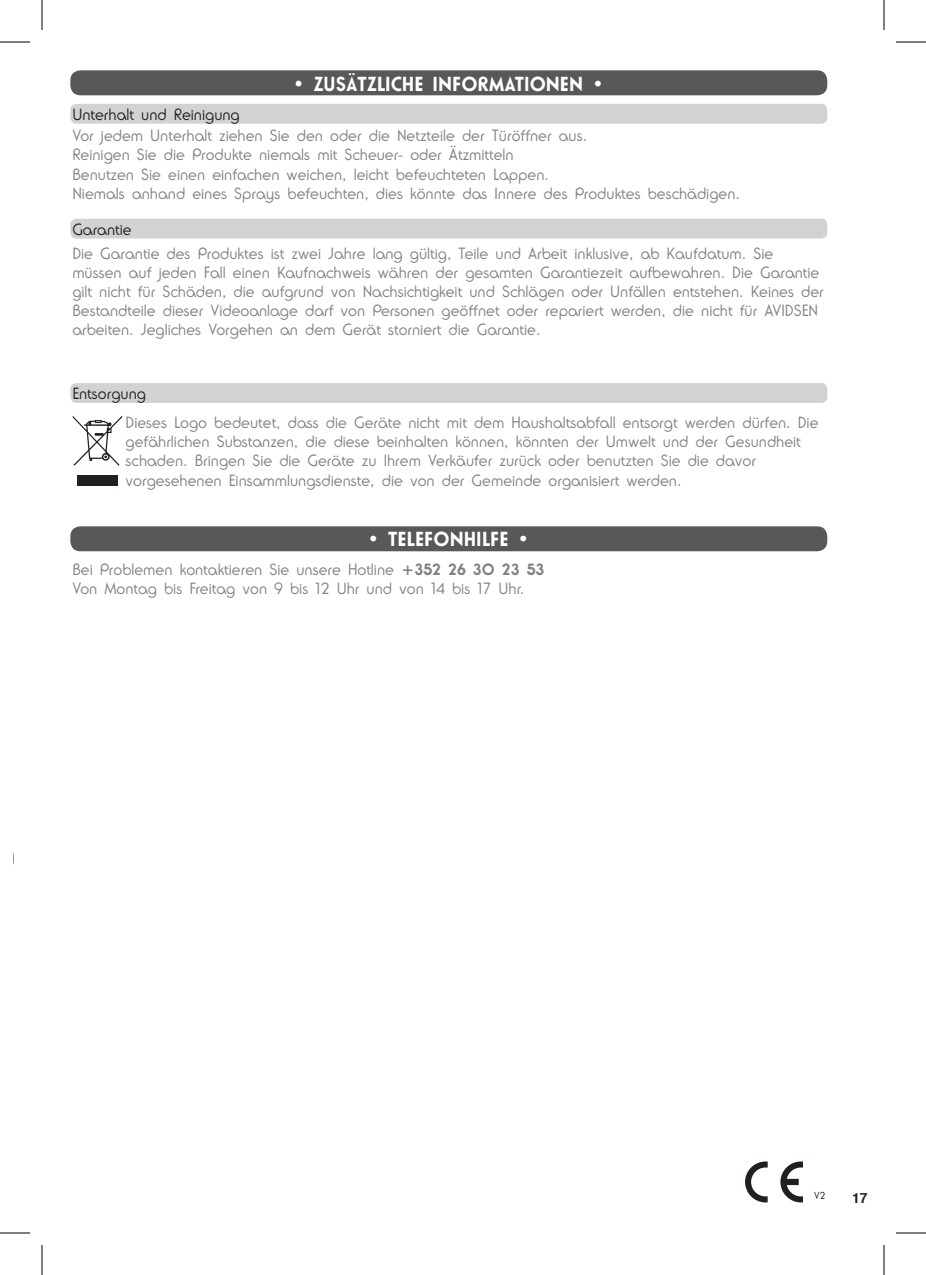
<style>
.page{position:relative;width:926px;height:1275px;background:#fff}
.page>*{position:absolute;margin:0;border:0;box-sizing:border-box;transform-origin:0 0}
.t1{font:700 20px "Ronda IT Cby BT";color:#fff}
.t2{font:300 16px/19.2px "Ronda IT Cby BT";color:#808285}
.t3{font:300 16px "Ronda IT Cby BT";color:#231f20}
.t4{font:700 14px "Helvetica";color:#231f20}
.t5{font:300 10px "Ronda IT Cby BT";color:#231f20}
.s1{font-weight:700}
</style>
<div class="page">
<div style="left:70px;top:70px;width:757px;height:25px;background:#57585a;border-radius:10px"></div>
<div style="left:70px;top:104px;width:757px;height:20px;background:#d1d2d4;border-radius:6px"></div>
<div style="left:70px;top:219px;width:757px;height:19px;background:#d1d2d4;border-radius:6px"></div>
<div style="left:70px;top:383px;width:757px;height:20px;background:#d1d2d4;border-radius:6px"></div>
<div style="left:70px;top:526px;width:757px;height:25px;background:#57585a;border-radius:10px"></div>
<svg style="left:73px;top:416px;width:49px;height:50px"></svg>
<div style="left:77px;top:476px;width:41px;height:10px;background:#231f20"></div>
<svg style="left:745px;top:1161px;width:58px;height:41px"></svg>
<hr style="left:0;top:42px;width:30px;height:1px;background:#000">
<hr style="left:896px;top:42px;width:30px;height:1px;background:#000">
<hr style="left:0;top:1232px;width:30px;height:1px;background:#000">
<hr style="left:896px;top:1232px;width:30px;height:1px;background:#000">
<hr style="left:42px;top:0;width:1px;height:30px;background:#000">
<hr style="left:42px;top:1245px;width:1px;height:30px;background:#000">
<hr style="left:884px;top:0;width:1px;height:30px;background:#000">
<hr style="left:884px;top:1245px;width:1px;height:30px;background:#000">
<p class="t3" style="left:72px;top:105px;width:169px">Unterhalt und Reinigung</p>
<p class="t1" style="left:293px;top:71px;width:312px">• ZUSÄTZLICHE INFORMATIONEN •</p>
<p class="t2" style="left:72px;top:126px;width:669px">Vor jedem Unterhalt ziehen Sie den oder die Netzteile der Türöffner aus.<br>Reinigen Sie die Produkte niemals mit Scheuer- oder Ätzmitteln<br>Benutzen Sie einen einfachen weichen, leicht befeuchteten Lappen.<br>Niemals anhand eines Sprays befeuchten, dies könnte das Innere des Produktes beschädigen.</p>
<p class="t3" style="left:72px;top:219px;width:61px">Garantie</p>
<p class="t2" style="left:72px;top:243px;width:753px">Die Garantie des Produktes ist zwei Jahre lang gültig, Teile und Arbeit inklusive, ab Kaufdatum. Sie müssen auf jeden Fall einen Kaufnachweis währen der gesamten Garantiezeit aufbewahren. Die Garantie gilt nicht für Schäden, die aufgrund von Nachsichtigkeit und Schlägen oder Unfällen entstehen. Keines der Bestandteile dieser Videoanlage darf von Personen geöffnet oder repariert werden, die nicht für AVIDSEN arbeiten. Jegliches Vorgehen an dem Gerät storniert die Garantie.</p>
<p class="t3" style="left:72px;top:384px;width:75px">Entsorgung</p>
<p class="t2" style="left:126px;top:413px;width:694px">Dieses Logo bedeutet, dass die Geräte nicht mit dem Haushaltsabfall entsorgt werden dürfen. Die gefährlichen Substanzen, die diese beinhalten können, könnten der Umwelt und der Gesundheit schaden. Bringen Sie die Geräte zu Ihrem Verkäufer zurück oder benutzten Sie die davor vorgesehenen Einsammlungsdienste, die von der Gemeinde organisiert werden.</p>
<p class="t1" style="left:367px;top:527px;width:31px">• TELE</p>
<p class="t1" style="left:424px;top:527px;width:107px">FONHILFE •</p>
<p class="t2" style="left:72px;top:559px;width:474px">Bei Problemen kontaktieren Sie unsere Hotline <span class="s1">+352 26 30 23 53<br></span>Von Montag bis Freitag von 9 bis 12 Uhr und von 14 bis 17 Uhr.</p>
<p class="t5" style="left:814px;top:1189px;width:13px">V2</p>
<p class="t4" style="left:852px;top:1186px;width:17px">17</p>
</div>
